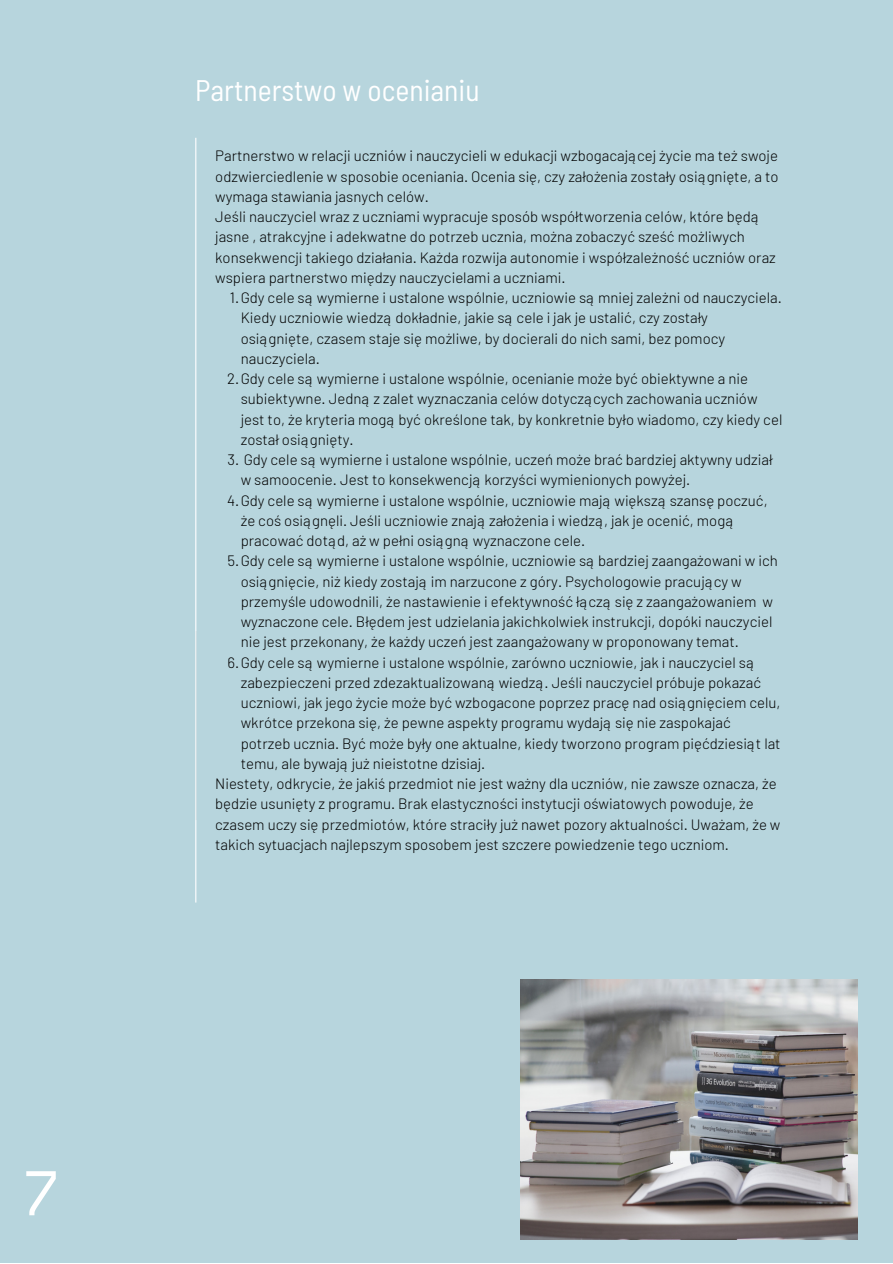
<style>
.page{position:relative;width:893px;height:1264px;background:#fff}
.page>*{position:absolute;margin:0;border:0;box-sizing:border-box;transform-origin:0 0}
.t1{font:63px "Space Mono";color:#fff}
.t2{font:semi-condensed 29.7px "Barlow";color:#fff}
.t3{font:300 15px/20.2px "Barlow";color:#000}
</style>
<div class="page">
<div style="left:0;top:0;width:892px;height:1262px;background:#b7d5dd"></div>
<hr style="left:195px;top:138px;width:1px;height:764px;background:#fff">
<img style="left:520px;top:979px;width:337px;height:260px">
<h1 class="t1" style="left:22px;top:1144px;width:40px">7</h1>
<h2 class="t2" style="left:195px;top:71px;width:286px">Partnerstwo w ocenianiu</h2>
<p class="t3" style="left:215px;top:145px;width:565px">Partnerstwo w relacji uczniów i nauczycieli w edukacji wzbogacającej życie ma też swoje odzwierciedlenie w sposobie oceniania. Ocenia się, czy założenia zostały osiągnięte, a to wymaga stawiania jasnych celów.<br>Jeśli nauczyciel wraz z uczniami wypracuje sposób współtworzenia celów, które będą jasne , atrakcyjne i adekwatne do potrzeb ucznia, można zobaczyć sześć możliwych konsekwencji takiego działania. Każda rozwija autonomie i współzależność uczniów oraz wspiera partnerstwo między nauczycielami a uczniami.</p>
<p class="t3" style="left:230px;top:287px;width:553px">1.Gdy cele są wymierne i ustalone wspólnie, uczniowie są mniej zależni od nauczyciela.</p>
<p class="t3" style="left:241px;top:307px;width:468px">Kiedy uczniowie wiedzą dokładnie, jakie są cele i jak je ustalić, czy zostały</p>
<p class="t3" style="left:241px;top:327px;width:486px">osiągnięte, czasem staje się możliwe, by docierali do nich sami, bez pomocy</p>
<p class="t3" style="left:241px;top:348px;width:81px">nauczyciela.</p>
<p class="t3" style="left:227px;top:368px;width:522px">2.Gdy cele są wymierne i ustalone wspólnie, ocenianie może być obiektywne a nie</p>
<p class="t3" style="left:241px;top:388px;width:518px">subiektywne. Jedną z zalet wyznaczania celów dotyczących zachowania uczniów</p>
<p class="t3" style="left:241px;top:408px;width:543px">jest to, że kryteria mogą być określone tak, by konkretnie było wiadomo, czy kiedy cel</p>
<p class="t3" style="left:241px;top:429px;width:114px">został osiągnięty.</p>
<p class="t3" style="left:227px;top:449px;width:546px">3. Gdy cele są wymierne i ustalone wspólnie, uczeń może brać bardziej aktywny udział</p>
<p class="t3" style="left:241px;top:469px;width:451px">w samoocenie. Jest to konsekwencją korzyści wymienionych powyżej.</p>
<p class="t3" style="left:227px;top:489px;width:542px">4.Gdy cele są wymierne i ustalone wspólnie, uczniowie mają większą szansę poczuć,</p>
<p class="t3" style="left:241px;top:509px;width:495px">że coś osiągnęli. Jeśli uczniowie znają założenia i wiedzą, jak je ocenić, mogą</p>
<p class="t3" style="left:241px;top:530px;width:346px">pracować dotąd, aż w pełni osiągną wyznaczone cele.</p>
<p class="t3" style="left:227px;top:550px;width:551px">5.Gdy cele są wymierne i ustalone wspólnie, uczniowie są bardziej zaangażowani w ich</p>
<p class="t3" style="left:241px;top:570px;width:502px">osiągnięcie, niż kiedy zostają im narzucone z góry. Psychologowie pracujący w</p>
<p class="t3" style="left:241px;top:590px;width:533px">przemyśle udowodnili, że nastawienie i efektywność łączą się z zaangażowaniem w</p>
<p class="t3" style="left:241px;top:611px;width:533px">wyznaczone cele. Błędem jest udzielania jakichkolwiek instrukcji, dopóki nauczyciel</p>
<p class="t3" style="left:241px;top:631px;width:499px">nie jest przekonany, że każdy uczeń jest zaangażowany w proponowany temat.</p>
<p class="t3" style="left:227px;top:651px;width:529px">6.Gdy cele są wymierne i ustalone wspólnie, zarówno uczniowie, jak i nauczyciel są</p>
<p class="t3" style="left:241px;top:671px;width:522px">zabezpieczeni przed zdezaktualizowaną wiedzą. Jeśli nauczyciel próbuje pokazać</p>
<p class="t3" style="left:241px;top:692px;width:541px">uczniowi, jak jego życie może być wzbogacone poprzez pracę nad osiągnięciem celu,</p>
<p class="t3" style="left:241px;top:712px;width:491px">wkrótce przekona się, że pewne aspekty programu wydają się nie zaspokajać</p>
<p class="t3" style="left:241px;top:732px;width:541px">potrzeb ucznia. Być może były one aktualne, kiedy tworzono program pięćdziesiąt lat</p>
<p class="t3" style="left:241px;top:752px;width:246px">temu, ale bywają już nieistotne dzisiaj.</p>
<p class="t3" style="left:215px;top:773px;width:566px">Niestety, odkrycie, że jakiś przedmiot nie jest ważny dla uczniów, nie zawsze oznacza, że będzie usunięty z programu. Brak elastyczności instytucji oświatowych powoduje, że czasem uczy się przedmiotów, które straciły już nawet pozory aktualności. Uważam, że w takich sytuacjach najlepszym sposobem jest szczere powiedzenie tego uczniom.</p>
</div>
